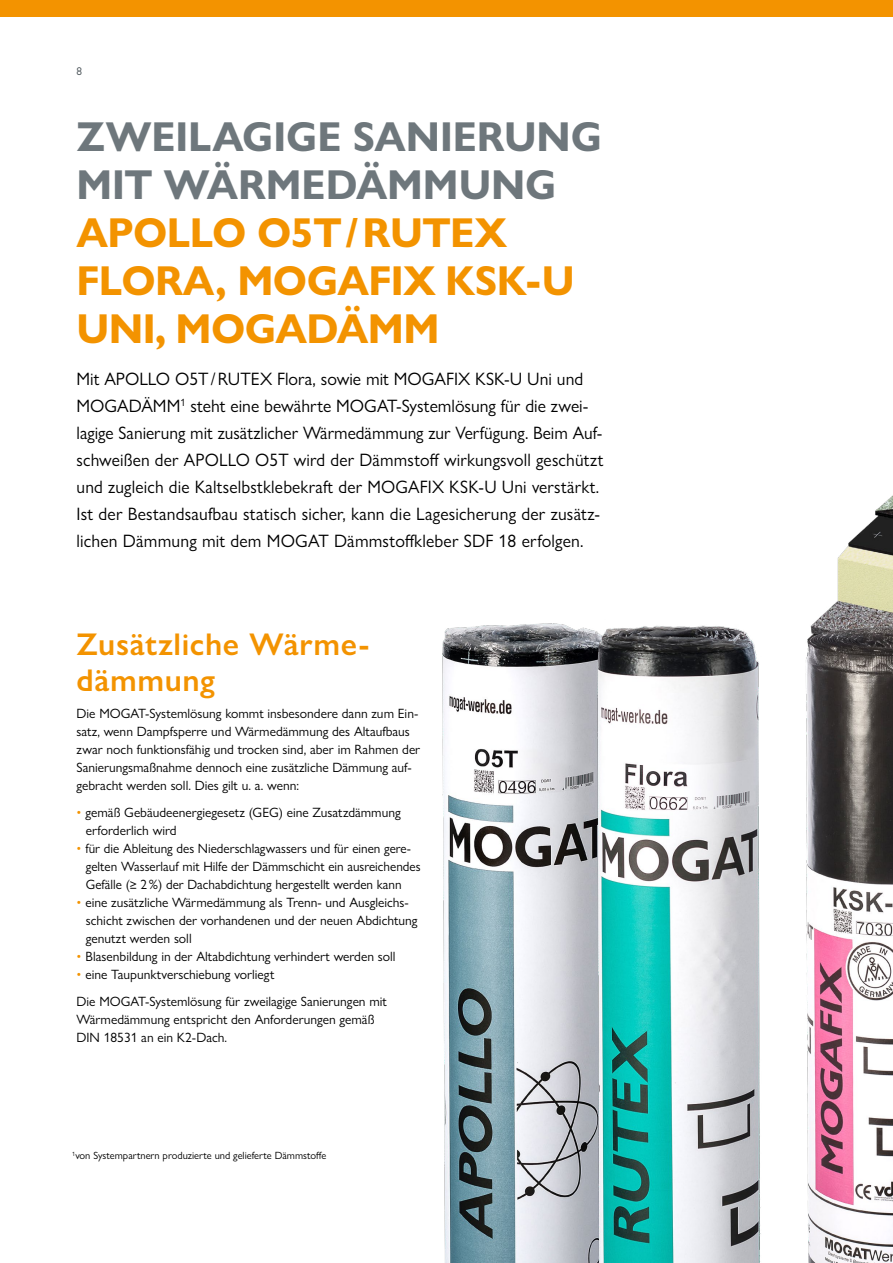
<style>
.page{position:relative;width:893px;height:1263px;background:#fff}
.page>*{position:absolute;margin:0;border:0;box-sizing:border-box;transform-origin:0 0}
.t1{font:700 42px/48px "Gill Sans Nova";letter-spacing:-.015em;color:#f39300}
.t2{font:700 42px/48px "Gill Sans Nova";letter-spacing:-.005em;color:#6e777c;scale:.96 1}
.t3{font:600 31.5px/36px "Gill Sans Nova";letter-spacing:.02em;color:#f39300}
.t4{font:18px/27px "Gill Sans Nova";letter-spacing:.01em;color:#000}
.t5{font:13.5px/18px "Gill Sans Nova";color:#000}
.t6{font:11.25px "Gill Sans Nova";color:#485156}
.t7{font:10.5px "Gill Sans Nova";color:#000}
.s1{color:#f39300}
</style>
<div class="page">
<div style="left:0;top:0;width:893px;height:17px;background:#f39300"></div>
<img style="left:815px;top:495px;width:78px;height:127px">
<img style="left:805px;top:622px;width:88px;height:641px">
<img style="left:442px;top:623px;width:145px;height:640px">
<img style="left:587px;top:625px;width:174px;height:638px">
<p class="t6" style="left:77px;top:64px;width:7px">8</p>
<h1 class="t2" style="left:77px;top:113px;width:549px">ZWEILAGIGE SANIERUNG<br>MIT WÄRMEDÄMMUNG</h1>
<h1 class="t1" style="left:77px;top:209px;width:500px">APOLLO O5T/RUTEX<br>FLORA, MOGAFIX KSK-U<br>UNI, MOGADÄMM</h1>
<p class="t4" style="left:77px;top:366px;width:528px">Mit APOLLO O5T/RUTEX Flora, sowie mit MOGAFIX KSK-U Uni und MOGADÄMM<sup>1</sup> steht eine bewährte MOGAT-Systemlösung für die zwei&shy;lagige Sanierung mit zusätzlicher Wärmedämmung zur Verfügung. Beim Auf&shy;schweißen der APOLLO O5T wird der Dämmstoff wirkungsvoll geschützt und zugleich die Kaltselbstklebekraft der MOGAFIX KSK-U Uni verstärkt.<br>Ist der Bestandsaufbau statisch sicher, kann die Lagesicherung der zusätz&shy;lichen Dämmung mit dem MOGAT Dämmstoffkleber SDF 18 erfolgen.</p>
<h2 class="t3" style="left:77px;top:626px;width:295px">Zusätzliche Wärme&shy;dämmung</h2>
<p class="t5" style="left:77px;top:705px;width:345px">Die MOGAT-Systemlösung kommt insbesondere dann zum Ein&shy;satz, wenn Dampfsperre und Wärmedämmung des Altaufbaus zwar noch funktionsfähig und trocken sind, aber im Rahmen der Sanierungsmaßnahme dennoch eine zusätzliche Dämmung auf&shy;gebracht werden soll. Dies gilt u. a. wenn:</p>
<p class="t5" style="left:86px;top:804px;width:316px;text-indent:-9px"><span class="s1">•</span> gemäß Gebäudeenergiegesetz (GEG) eine Zusatzdämmung erforderlich wird</p>
<p class="t5" style="left:86px;top:840px;width:336px;text-indent:-9px"><span class="s1">•</span> für die Ableitung des Niederschlagwassers und für einen gere&shy;gelten Wasserlauf mit Hilfe der Dämmschicht ein ausreichendes<br>Gefälle (≥ 2%) der Dachabdichtung hergestellt werden kann</p>
<p class="t5" style="left:86px;top:894px;width:333px;text-indent:-9px"><span class="s1">•</span> eine zusätzliche Wärmedämmung als Trenn- und Ausgleichs&shy;schicht zwischen der vorhandenen und der neuen Abdichtung genutzt werden soll</p>
<p class="t5" style="left:77px;top:948px;width:320px"><span class="s1">•</span> Blasenbildung in der Altabdichtung verhindert werden soll</p>
<p class="t5" style="left:77px;top:961px;width:312px;line-height:27px"><span class="s1">•</span> eine Taupunktverschiebung vorliegt<br>Die MOGAT-Systemlösung für zweilagige Sanierungen mit</p>
<p class="t5" style="left:77px;top:1011px;width:299px">Wärmedämmung entspricht den Anforderungen gemäß<br>DIN 18531 an ein K2-Dach.</p>
<p class="t7" style="left:72px;top:1149px;width:256px"><sup>1</sup>von Systempartnern produzierte und gelieferte Dämmstoffe</p>
</div>
